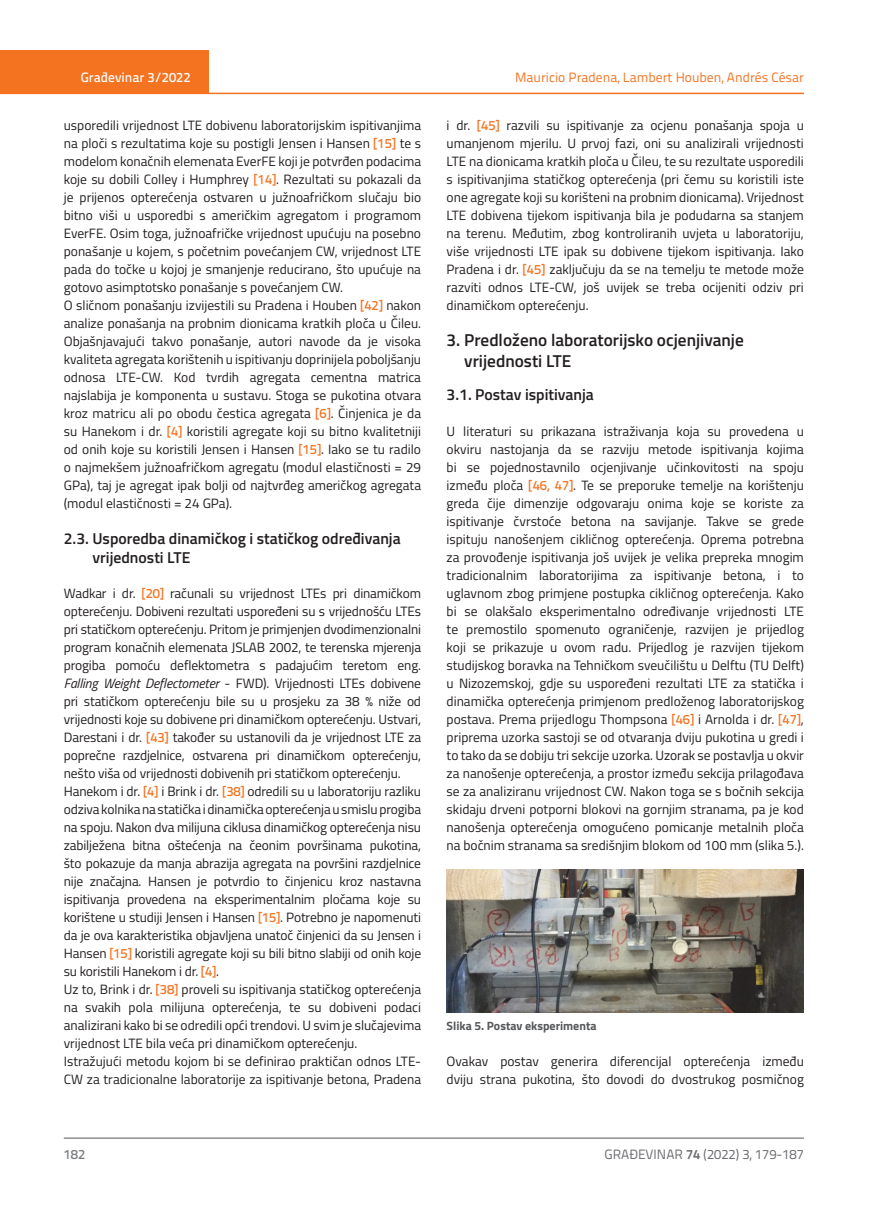
<style>
.page{position:relative;width:872px;height:1212px;background:#fff}
.page>*{position:absolute;margin:0;border:0;box-sizing:border-box;transform-origin:0 0}
.t1{font:600 17.25px/21px "Titillium";color:#231f20}
.t2{font:600 15.75px/19.5px "Titillium";color:#231f20}
.t3{font:13.5px/18px "Titillium";color:#231f20}
.t4{font:13.5px "Titillium Text 22 L";color:#f47321}
.t5{font:13.5px "Titillium Text 22 L";color:#6c6d70}
.t6{font:500 13.5px "Titillium Text 22 L";color:#fff}
.t7{font:500 13.5px "Titillium Text 22 L";color:#787a7d}
.t8{font:700 12px "Titillium";color:#57585a}
.s1{font-family:"Titillium Text 22 L";font-weight:500;color:#f47321}
.s2{font-style:italic}
.s3{font-weight:700}
</style>
<div class="page">
<div style="left:0;top:50px;width:208px;height:44px;background:#f47321"></div>
<hr style="left:0;top:93px;width:804px;height:1px;background:#f47321">
<hr style="left:64px;top:1138px;width:740px;height:1px;background:#57585a">
<img style="left:446px;top:869px;width:358px;height:143px">
<p class="t6" style="left:81px;top:67px;width:111px">Građevinar 3/2022</p>
<p class="t3" style="left:64px;top:115px;width:359px">usporedili vrijednost LTE dobivenu laboratorijskim ispitivanjima na ploči s rezultatima koje su postigli Jensen i Hansen <span class="s1">[15]</span> te s modelom konačnih elemenata EverFE koji je potvrđen podacima koje su dobili Colley i Humphrey <span class="s1">[14]</span>. Rezultati su pokazali da je prijenos opterećenja ostvaren u južnoafričkom slučaju bio bitno viši u usporedbi s američkim agregatom i programom EverFE. Osim toga, južnoafričke vrijednost upućuju na posebno ponašanje u kojem, s početnim povećanjem CW, vrijednost LTE pada do točke u kojoj je smanjenje reducirano, što upućuje na gotovo asimptotsko ponašanje s povećanjem CW.<br>O sličnom ponašanju izvijestili su Pradena i Houben <span class="s1">[42]</span> nakon analize ponašanja na probnim dionicama kratkih ploča u Čileu.<br>Objašnjavajući takvo ponašanje, autori navode da je visoka kvaliteta agregata korištenih u ispitivanju doprinijela poboljšanju odnosa LTE-CW. Kod tvrdih agregata cementna matrica najslabija je komponenta u sustavu. Stoga se pukotina otvara kroz matricu ali po obodu čestica agregata <span class="s1">[6]</span>. Činjenica je da su Hanekom i dr. <span class="s1">[4]</span> koristili agregate koji su bitno kvalitetniji od onih koje su koristili Jensen i Hansen <span class="s1">[15]</span>. Iako se tu radilo o najmekšem južnoafričkom agregatu (modul elastičnosti = 29<br>GPa), taj je agregat ipak bolji od najtvrđeg američkog agregata (modul elastičnosti = 24 GPa).</p>
<p class="t2" style="left:92px;top:528px;width:310px;text-indent:-29px">2.3. Usporedba dinamičkog i statičkog određivanja vrijednosti LTE</p>
<p class="t3" style="left:64px;top:583px;width:359px">Wadkar i dr. <span class="s1">[20]</span> računali su vrijednost LTEs pri dinamičkom opterećenju. Dobiveni rezultati uspoređeni su s vrijednošću LTEs pri statičkom opterećenju. Pritom je primjenjen dvodimenzionalni program konačnih elemenata JSLAB 2002, te terenska mjerenja progiba pomoću deflektometra s padajućim teretom eng.<br><span class="s2">Falling Weight Deflectometer</span> - FWD). Vrijednosti LTEs dobivene pri statičkom opterećenju bile su u prosjeku za 38 % niže od vrijednosti koje su dobivene pri dinamičkom opterećenju. Ustvari, Darestani i dr. <span class="s1">[43]</span> također su ustanovili da je vrijednost LTE za poprečne razdjelnice, ostvarena pri dinamičkom opterećenju, nešto viša od vrijednosti dobivenih pri statičkom opterećenju.<br>Hanekom i dr. <span class="s1">[4]</span> i Brink i dr. <span class="s1">[38]</span> odredili su u laboratoriju razliku odziva kolnika na statička i dinamička opterećenja u smislu progiba na spoju. Nakon dva milijuna ciklusa dinamičkog opterećenja nisu zabilježena bitna oštećenja na čeonim površinama pukotina, što pokazuje da manja abrazija agregata na površini razdjelnice nije značajna. Hansen je potvrdio to činjenicu kroz nastavna ispitivanja provedena na eksperimentalnim pločama koje su korištene u studiji Jensen i Hansen <span class="s1">[15]</span>. Potrebno je napomenuti da je ova karakteristika objavljena unatoč činjenici da su Jensen i Hansen <span class="s1">[15]</span> koristili agregate koji su bili bitno slabiji od onih koje su koristili Hanekom i dr. <span class="s1">[4]</span>.<br>Uz to, Brink i dr. <span class="s1">[38]</span> proveli su ispitivanja statičkog opterećenja na svakih pola milijuna opterećenja, te su dobiveni podaci analizirani kako bi se odredili opći trendovi. U svim je slučajevima vrijednost LTE bila veća pri dinamičkom opterećenju.<br>Istražujući metodu kojom bi se definirao praktičan odnos LTE-CW za tradicionalne laboratorije za ispitivanje betona, Pradena</p>
<p class="t4" style="left:515px;top:68px;width:290px">Mauricio Pradena, Lambert Houben, Andrés César</p>
<p class="t3" style="left:446px;top:115px;width:359px;text-align:justify">i dr. <span class="s1">[45]</span> razvili su ispitivanje za ocjenu ponašanja spoja u umanjenom mjerilu. U prvoj fazi, oni su analizirali vrijednosti LTE na dionicama kratkih ploča u Čileu, te su rezultate usporedili s ispitivanjima statičkog opterećenja (pri čemu su koristili iste one agregate koji su korišteni na probnim dionicama). Vrijednost LTE dobivena tijekom ispitivanja bila je podudarna sa stanjem na terenu. Međutim, zbog kontroliranih uvjeta u laboratoriju, više vrijednosti LTE ipak su dobivene tijekom ispitivanja. Iako Pradena i dr. <span class="s1">[45]</span> zaključuju da se na temelju te metode može razviti odnos LTE-CW, još uvijek se treba ocijeniti odziv pri dinamičkom opterećenju.</p>
<p class="t1" style="left:464px;top:328px;width:281px;text-indent:-18px">3. Predloženo laboratorijsko ocjenjivanje vrijednosti LTE</p>
<p class="t2" style="left:446px;top:384px;width:149px">3.1. Postav ispitivanja</p>
<p class="t3" style="left:446px;top:421px;width:359px;text-align:justify">U literaturi su prikazana istraživanja koja su provedena u okviru nastojanja da se razviju metode ispitivanja kojima bi se pojednostavnilo ocjenjivanje učinkovitosti na spoju između ploča <span class="s1">[46, 47]</span>. Te se preporuke temelje na korištenju greda čije dimenzije odgovaraju onima koje se koriste za ispitivanje čvrstoće betona na savijanje. Takve se grede ispituju nanošenjem cikličnog opterećenja. Oprema potrebna za provođenje ispitivanja još uvijek je velika prepreka mnogim tradicionalnim laboratorijima za ispitivanje betona, i to uglavnom zbog primjene postupka cikličnog opterećenja. Kako bi se olakšalo eksperimentalno određivanje vrijednosti LTE te premostilo spomenuto ograničenje, razvijen je prijedlog koji se prikazuje u ovom radu. Prijedlog je razvijen tijekom studijskog boravka na Tehničkom sveučilištu u Delftu (TU Delft) u Nizozemskoj, gdje su uspoređeni rezultati LTE za statička i dinamička opterećenja primjenom predloženog laboratorijskog postava. Prema prijedlogu Thompsona <span class="s1">[46]</span> i Arnolda i dr. <span class="s1">[47]</span>, priprema uzorka sastoji se od otvaranja dviju pukotina u gredi i to tako da se dobiju tri sekcije uzorka. Uzorak se postavlja u okvir za nanošenje opterećenja, a prostor između sekcija prilagođava se za analiziranu vrijednost CW. Nakon toga se s bočnih sekcija skidaju drveni potporni blokovi na gornjim stranama, pa je kod nanošenja opterećenja omogućeno pomicanje metalnih ploča na bočnim stranama sa središnjim blokom od 100 mm (slika 5.).</p>
<p class="t8" style="left:446px;top:1017px;width:151px">Slika 5. Postav eksperimenta</p>
<p class="t3" style="left:446px;top:1052px;width:359px">Ovakav postav generira diferencijal opterećenja između dviju strana pukotina, što dovodi do dvostrukog posmičnog</p>
<p class="t7" style="left:64px;top:1144px;width:23px">182</p>
<p class="t5" style="left:604px;top:1144px;width:201px">GRAĐEVINAR <span class="s3">74</span> (2022) 3, 179-187</p>
</div>
